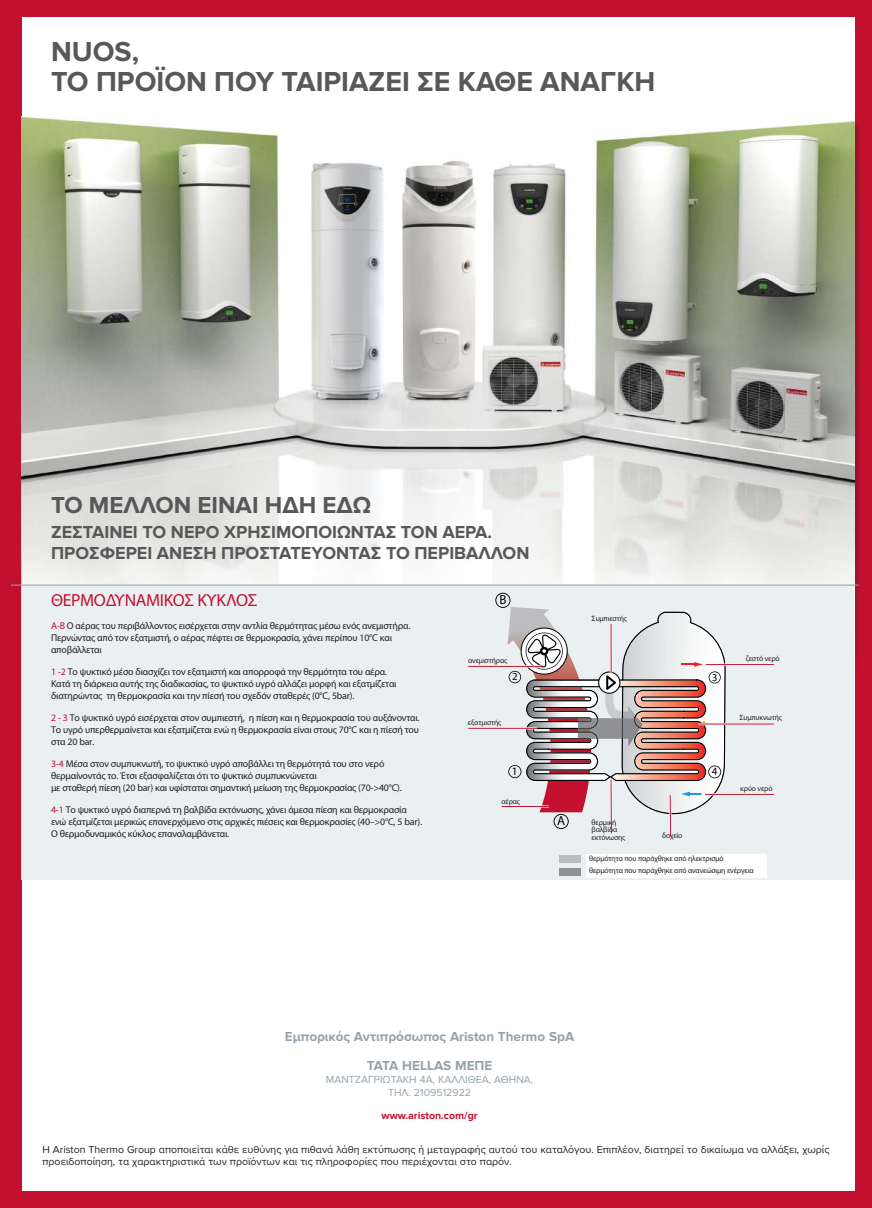
<style>
.page{position:relative;width:872px;height:1208px;background:#fff}
.page>*{position:absolute;margin:0;border:0;box-sizing:border-box;transform-origin:0 0}
.t1{font:700 28.5px/29.5px "Proxima Nova";color:#57585a}
.t2{font:700 24px "Proxima Nova";color:#57585a}
.t3{font:700 18px/21px "Proxima Nova";color:#57585a}
.t4{font:17.55px "Myriad Pro";letter-spacing:-.015em;color:#c3102f}
.t5{font:700 13.5px/29px "Proxima Nova";color:#94a2aa;text-align:center}
.t6{font:13.05px "Myriad Pro";color:#000}
.t7{font:11.25px "Myriad Pro";color:#000}
.t8{font:11.1px "Myriad Pro";color:#000}
.t9{font:10.8px "Myriad Pro";color:#000}
.t10{font:10.5px/12.6px "Proxima Nova";color:#231f20}
.t11{font:10.5px/12.8px "Proxima Nova";color:#94a2aa;text-align:center}
.t12{font:700 10.5px "Proxima Nova";color:#c3102f}
.t13{font:10.5px "Myriad Pro";color:#000}
.t14{font:9.9px/12px "Myriad Pro";letter-spacing:-.02em;color:#231f20}
.t15{font:7.65px/7.6px "Myriad Pro";letter-spacing:-.02em;color:#231f20}
.t16{font:300 7.65px/12.9px "DIN";color:#000}
.s1{color:#c3102f}
</style>
<div class="page">
<div style="left:855px;top:0;width:17px;height:1208px;background:#c3102f"></div>
<div style="left:0;top:0;width:21px;height:1208px;background:#c3102f"></div>
<div style="left:0;top:0;width:872px;height:17px;background:#c3102f"></div>
<div style="left:0;top:1191px;width:872px;height:17px;background:#c3102f"></div>
<img style="left:21px;top:116px;width:833px;height:578px">
<div style="left:21px;top:584px;width:832px;height:296px;background:#eaf0f2"></div>
<hr style="left:11px;top:585px;width:847px;height:1px;background:#94a2aa">
<svg style="left:495px;top:593px;width:230px;height:236px"></svg>
<div style="left:559px;top:855px;width:22px;height:8px;background:#bcbdc0"></div>
<div style="left:559px;top:868px;width:22px;height:7px;background:#8f9194"></div>
<hr style="left:468px;top:665px;width:73px;height:2px;background:#fff">
<hr style="left:468px;top:727px;width:69px;height:2px;background:#fff">
<hr style="left:501px;top:805px;width:48px;height:2px;background:#fff">
<hr style="left:706px;top:663px;width:68px;height:2px;background:#fff">
<hr style="left:698px;top:723px;width:76px;height:2px;background:#fff">
<hr style="left:705px;top:793px;width:69px;height:2px;background:#fff">
<hr style="left:669px;top:795px;width:2px;height:41px;background:#fff">
<hr style="left:610px;top:779px;width:2px;height:54px;background:#fff">
<hr style="left:610px;top:624px;width:2px;height:49px;background:#fff">
<div style="left:586px;top:854px;width:180px;height:23px;background:#fff"></div>
<hr style="left:468px;top:666px;width:73px;height:1px;background:#c3102f">
<hr style="left:468px;top:728px;width:69px;height:1px;background:#c3102f">
<hr style="left:501px;top:806px;width:48px;height:1px;background:#c3102f">
<hr style="left:706px;top:664px;width:68px;height:1px;background:#c3102f">
<hr style="left:698px;top:723px;width:76px;height:1px;background:#c3102f">
<hr style="left:705px;top:794px;width:69px;height:1px;background:#c3102f">
<hr style="left:670px;top:795px;width:1px;height:41px;background:#c3102f">
<hr style="left:611px;top:779px;width:1px;height:54px;background:#c3102f">
<hr style="left:611px;top:624px;width:1px;height:49px;background:#c3102f">
<h1 class="t1" style="left:51px;top:38px;width:605px">NUOS,<br>ΤΟ ΠΡΟΪΟΝ ΠΟΥ ΤΑΙΡΙΑΖΕΙ ΣΕ ΚΑΘΕ ΑΝΑΓΚΗ</h1>
<h2 class="t2" style="left:51px;top:491px;width:322px">ΤΟ ΜΕΛΛΟΝ ΕΙΝΑΙ ΗΔΗ ΕΔΩ</h2>
<h3 class="t3" style="left:51px;top:522px;width:480px">ΖΕΣΤΑΙΝΕΙ ΤΟ ΝΕΡΟ ΧΡΗΣΙΜΟΠΟΙΩΝΤΑΣ ΤΟΝ ΑΕΡΑ.<br>ΠΡΟΣΦΕΡΕΙ ΑΝΕΣΗ ΠΡΟΣΤΑΤΕΥΟΝΤΑΣ ΤΟ ΠΕΡΙΒΑΛΛΟΝ</h3>
<h3 class="t4" style="left:51px;top:589px;width:208px">ΘΕΡΜΟΔΥΝΑΜΙΚΟΣ ΚΥΚΛΟΣ</h3>
<p class="t14" style="left:51px;top:619px;width:361px"><span class="s1">A-B</span> Ο αέρας του περιβάλλοντος εισέρχεται στην αντλία θερμότητας μέσω ενός ανεμιστήρα.<br>Περνώντας από τον εξατμιστή, ο αέρας πέφτει σε θερμοκρασία, χάνει περίπου 10°C και αποβάλλεται</p>
<p class="t14" style="left:51px;top:665px;width:347px"><span class="s1">1 -2</span> Το ψυκτικό μέσο διασχίζει τον εξατμιστή και απορροφά την θερμότητα του αέρα.<br>Κατά τη διάρκεια αυτής της διαδικασίας, το ψυκτικό υγρό αλλάζει μορφή και εξατμίζεται διατηρώντας τη θερμοκρασία και την πίεσή του σχεδόν σταθερές (0°C, 5bar).</p>
<p class="t14" style="left:51px;top:711px;width:370px;text-align:justify"><span class="s1">2 - 3</span> Το ψυκτικό υγρό εισέρχεται στον συμπιεστή, η πίεση και η θερμοκρασία του αυξάνονται.<br>Το υγρό υπερθερμαίνεται και εξατμίζεται ενώ η θερμοκρασία είναι στους 70°C και η πίεσή του στα 20 bar.</p>
<p class="t14" style="left:51px;top:757px;width:352px"><span class="s1">3-4</span> Μέσα στον συμπυκνωτή, το ψυκτικό υγρό αποβάλλει τη θερμότητά του στο νερό θερμαίνοντάς το. Έτσι εξασφαλίζεται ότι το ψυκτικό συμπυκνώνεται<br>με σταθερή πίεση (20 bar) και υφίσταται σημαντική μείωση της θερμοκρασίας (70-&gt;40°C).</p>
<p class="t14" style="left:51px;top:803px;width:372px"><span class="s1">4-1</span> Το ψυκτικό υγρό διαπερνά τη βαλβίδα εκτόνωσης, χάνει άμεσα πίεση και θερμοκρασία ενώ εξατμίζεται μερικώς επανερχόμενο στις αρχικές πιέσεις και θερμοκρασίες (40–&gt;0°C, 5 bar).<br>Ο θερμοδυναμικός κύκλος επαναλαμβάνεται.</p>
<h3 class="t6" style="left:499px;top:592px;width:9px">B</h3>
<p class="t15" style="left:468px;top:656px;width:41px">ανεμιστήρας</p>
<p class="t9" style="left:512px;top:670px;width:7px">2</p>
<p class="t15" style="left:468px;top:718px;width:35px">εξατμιστής</p>
<p class="t7" style="left:512px;top:764px;width:7px">1</p>
<p class="t15" style="left:501px;top:797px;width:20px">αέρας</p>
<h3 class="t6" style="left:557px;top:813px;width:10px">A</h3>
<p class="t15" style="left:591px;top:614px;width:37px">Συμπιεστής</p>
<p class="t15" style="left:591px;top:818px;width:35px">θερμική βαλβίδα εκτόνωσης</p>
<p class="t15" style="left:662px;top:831px;width:22px">δοχείο</p>
<p class="t13" style="left:712px;top:670px;width:7px">3</p>
<p class="t8" style="left:712px;top:764px;width:7px">4</p>
<p class="t15" style="left:745px;top:654px;width:35px">ζεστό νερό</p>
<p class="t15" style="left:739px;top:713px;width:44px">Συμπυκνωτής</p>
<p class="t15" style="left:740px;top:785px;width:34px">κρύο νερό</p>
<p class="t15" style="left:589px;top:852px;width:166px;line-height:12px">θερμότητα που παράχθηκε από ηλεκτρισμό θερμότητα που παράχθηκε από ανανεώσιμη ενέργεια</p>
<p class="t16" style="left:588px;top:851px;width:123px">heat generated by electricity<br>heat generated by renewable source</p>
<h3 class="t5" style="left:285px;top:1023px;width:291px">Εμπορικός Αντιπρόσωπος Ariston Thermo SpA<br>TATA HELLAS ΜΕΠΕ</h3>
<p class="t11" style="left:326px;top:1073px;width:209px">ΜΑΝΤΖΑΓΡΙΩΤΑΚΗ 4A, ΚΑΛΛΙΘΕΑ, ΑΘΗΝΑ,<br>ΤΗΛ. 2109512922</p>
<p class="t12" style="left:381px;top:1109px;width:98px">www.ariston.com/gr</p>
<p class="t10" style="left:43px;top:1143px;width:788px">H Ariston Thermo Group αποποιείται κάθε ευθύνης για πιθανά λάθη εκτύπωσης ή μεταγραφής αυτού του καταλόγου. Επιπλέον, διατηρεί το δικαίωμα να αλλάξει, χωρίς προειδοποίηση, τα χαρακτηριστικά των προϊόντων και τις πληροφορίες που περιέχονται στο παρόν.</p>
</div>
